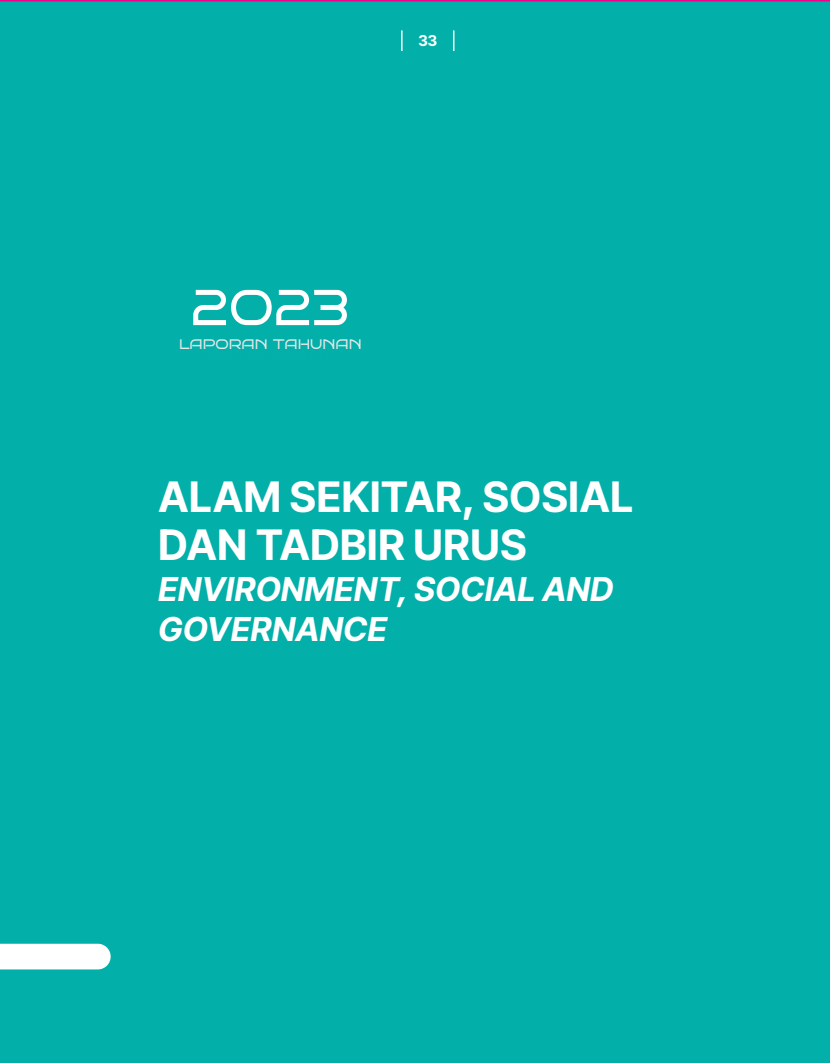
<style>
.page{position:relative;width:830px;height:1063px;background:#fff}
.page>*{position:absolute;margin:0;border:0;box-sizing:border-box;transform-origin:0 0}
.t1{font:50.4px "Bruno Ace SC";color:#fff}
.t2{font:700 42px/48px "Inter Tight";letter-spacing:.015em;color:#fff}
.t3{font:italic 700 33px/40.5px "Inter Tight";letter-spacing:.015em;color:#fff}
.t4{font:700 15px "Inter Tight";color:#fff}
.t5{font:13.8px "Bruno Ace";color:#e6e7e8}
</style>
<div class="page">
<div style="left:0;top:0;width:829px;height:1063px;background:#03b0a9"></div>
<svg style="left:0;top:944px;width:111px;height:25px"></svg>
<svg style="left:453px;top:30px;width:1px;height:21px"></svg>
<svg style="left:401px;top:30px;width:1px;height:21px"></svg>
<p class="t4" style="left:418px;top:29px;width:20px">33</p>
<p class="t1" style="left:191px;top:279px;width:160px">2023</p>
<p class="t5" style="left:179px;top:336px;width:184px">LAPORAN TAHUNAN</p>
<p class="t2" style="left:158px;top:472px;width:475px">ALAM SEKITAR, SOSIAL<br>DAN TADBIR URUS</p>
<p class="t3" style="left:158px;top:567px;width:456px">ENVIRONMENT, SOCIAL AND<br>GOVERNANCE</p>
</div>
